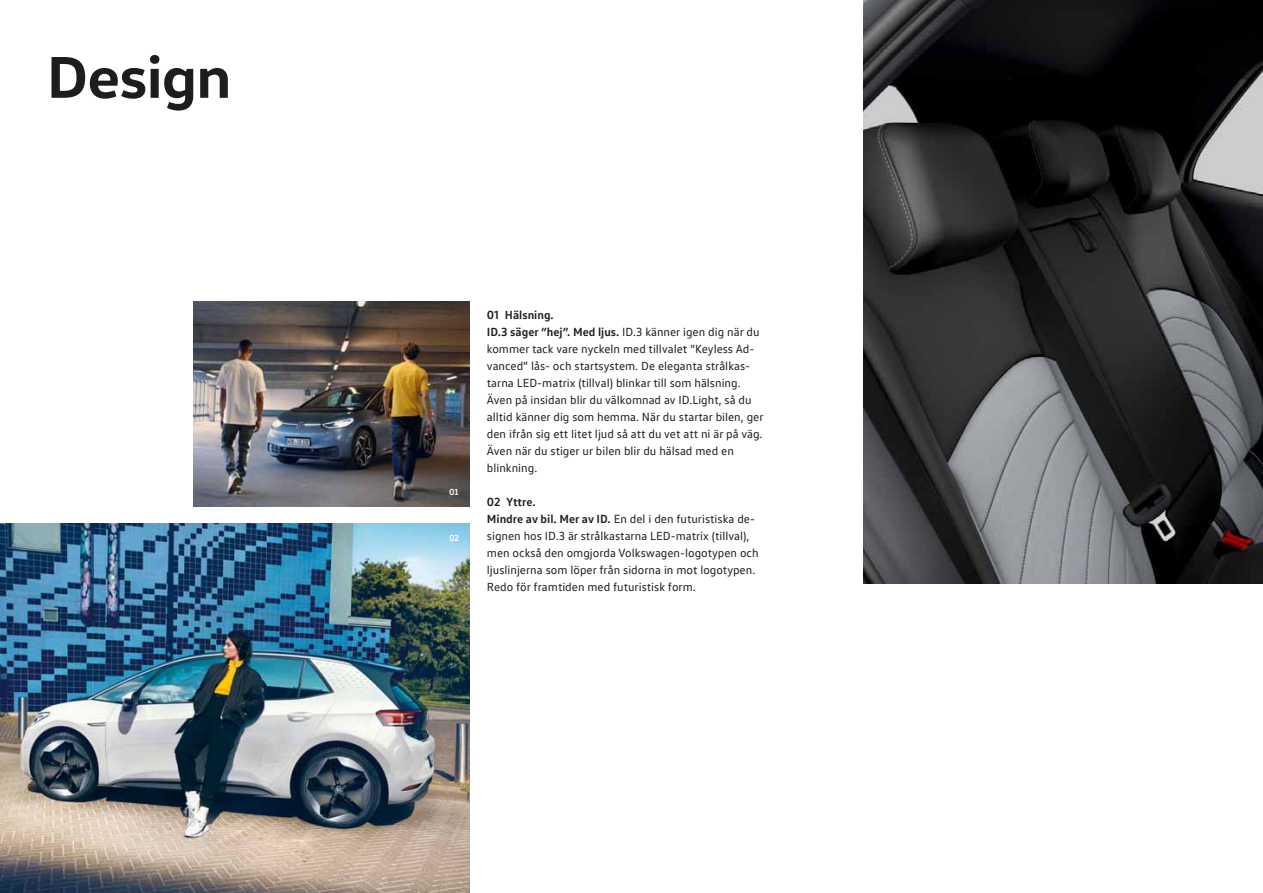
<style>
.page{position:relative;width:1263px;height:893px;background:#fff}
.page>*{position:absolute;margin:0;border:0;box-sizing:border-box;transform-origin:0 0}
.t1{font:700 60px "VW Head";letter-spacing:-.01em;color:#1d1d1b}
.t2{font:12px/17px "VW Text";color:#1d1d1b}
.t3{font:700 9px "VW Text";color:#fff}
.s1{font-weight:700}
</style>
<div class="page">
<img style="left:0;top:523px;width:470px;height:370px">
<img style="left:193px;top:302px;width:277px;height:204px">
<img style="left:863px;top:0;width:400px;height:584px">
<h1 class="t1" style="left:47px;top:55px;width:186px">Design</h1>
<p class="t3" style="left:449px;top:489px;width:11px">01</p>
<p class="t3" style="left:449px;top:534px;width:11px">02</p>
<p class="t2" style="left:487px;top:308px;width:278px"><span class="s1">01 Hälsning.<br>ID.3 säger ”hej”. Med ljus.</span> ID.3 känner igen dig när du kommer tack vare nyckeln med tillvalet ”Keyless Ad&shy;vanced” lås- och startsystem. De eleganta strålkas&shy;tarna LED-matrix (tillval) blinkar till som hälsning.<br>Även på insidan blir du välkomnad av ID.Light, så du alltid känner dig som hemma. När du startar bilen, ger den ifrån sig ett litet ljud så att du vet att ni är på väg.<br>Även när du stiger ur bilen blir du hälsad med en blinkning.</p>
<p class="t2" style="left:487px;top:495px;width:273px"><span class="s1">02 Yttre.<br>Mindre av bil. Mer av ID.</span> En del i den futuristiska de&shy;signen hos ID.3 är strålkastarna LED-matrix (tillval), men också den omgjorda Volkswagen-logotypen och ljuslinjerna som löper från sidorna in mot logotypen.<br>Redo för framtiden med futuristisk form.</p>
</div>
